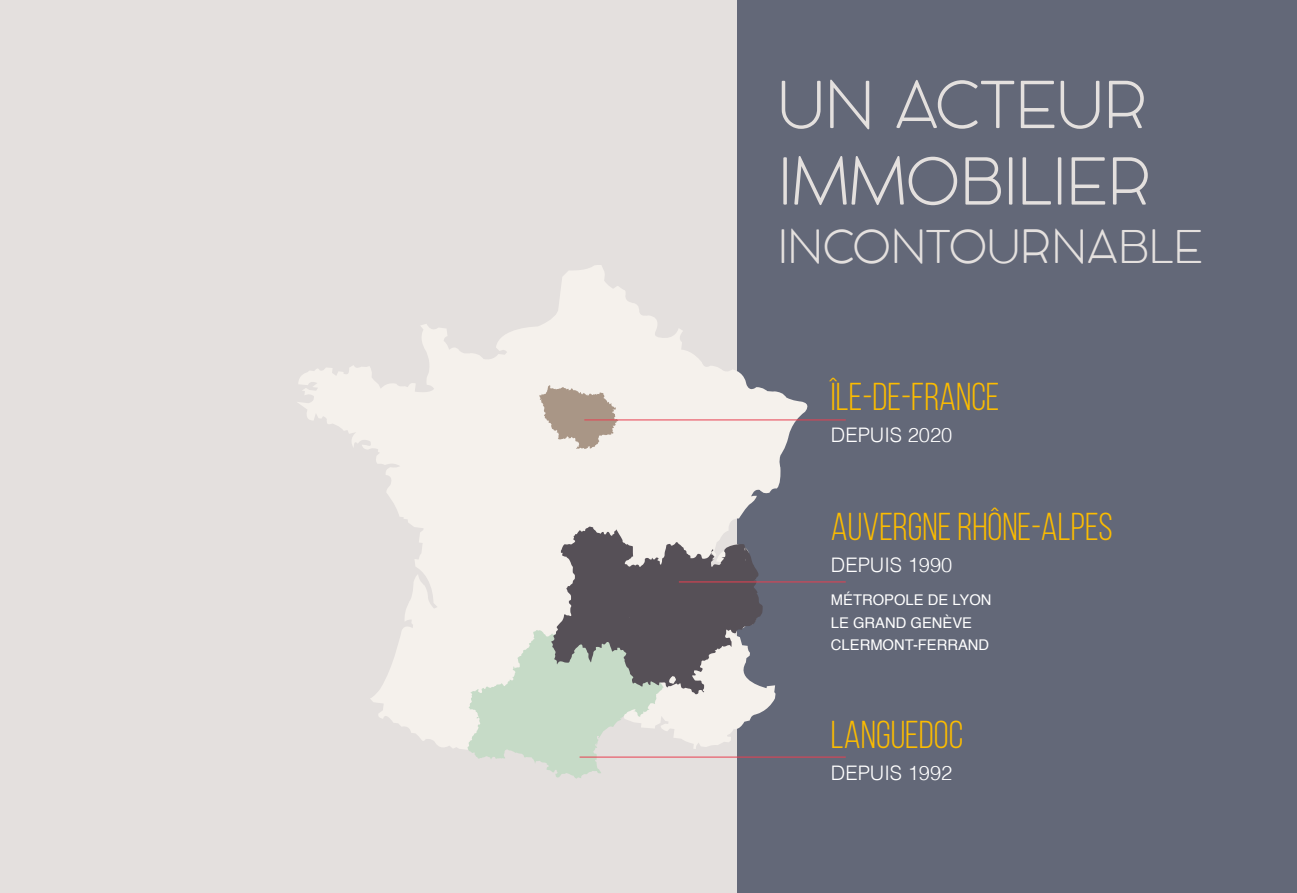
<style>
.page{position:relative;width:1297px;height:893px;background:#fff}
.page>*{position:absolute;margin:0;border:0;box-sizing:border-box;transform-origin:0 0}
.t1{font:300 63.75px/76.5px "COCOMAT";color:#e4e0de}
.t2{font:300 45px "COCOMAT";color:#e4e0de}
.t3{font:38.85px "Bebas Neue";color:#fcbc00}
.t4{font:300 20.1px "Helvetica";color:#fff}
.t5{font:14.7px/22.6px "Helvetica";color:#fff}
</style>
<div class="page">
<div style="left:0;top:0;width:738px;height:893px;background:#e4e0de"></div>
<div style="left:738px;top:0;width:559px;height:893px;background:#636878"></div>
<svg style="left:298px;top:265px;width:509px;height:485px"></svg>
<svg style="left:467px;top:527px;width:299px;height:252px"></svg>
<svg style="left:539px;top:385px;width:79px;height:64px;background:#c5b7ac"></svg>
<hr style="left:580px;top:757px;width:266px;height:1px;background:#e83f50">
<hr style="left:679px;top:581px;width:167px;height:1px;background:#e83f50">
<hr style="left:584px;top:419px;width:262px;height:1px;background:#e83f50">
<h1 class="t1" style="left:778px;top:68px;width:376px">UN ACTEUR<br>IMMOBILIER</h1>
<h2 class="t2" style="left:778px;top:221px;width:426px">INCONTOURNABLE</h2>
<h3 class="t3" style="left:831px;top:376px;width:170px">ÎLE-DE-FRANCE</h3>
<h3 class="t4" style="left:831px;top:418px;width:123px">DEPUIS 2020</h3>
<h3 class="t3" style="left:831px;top:506px;width:284px">AUVERGNE RHÔNE-ALPES</h3>
<h3 class="t4" style="left:831px;top:548px;width:123px">DEPUIS 1990</h3>
<p class="t5" style="left:831px;top:589px;width:162px">MÉTROPOLE DE LYON<br>LE GRAND GENÈVE<br>CLERMONT-FERRAND</p>
<h3 class="t3" style="left:831px;top:714px;width:134px">LANGUEDOC</h3>
<h3 class="t4" style="left:831px;top:756px;width:123px">DEPUIS 1992</h3>
</div>
